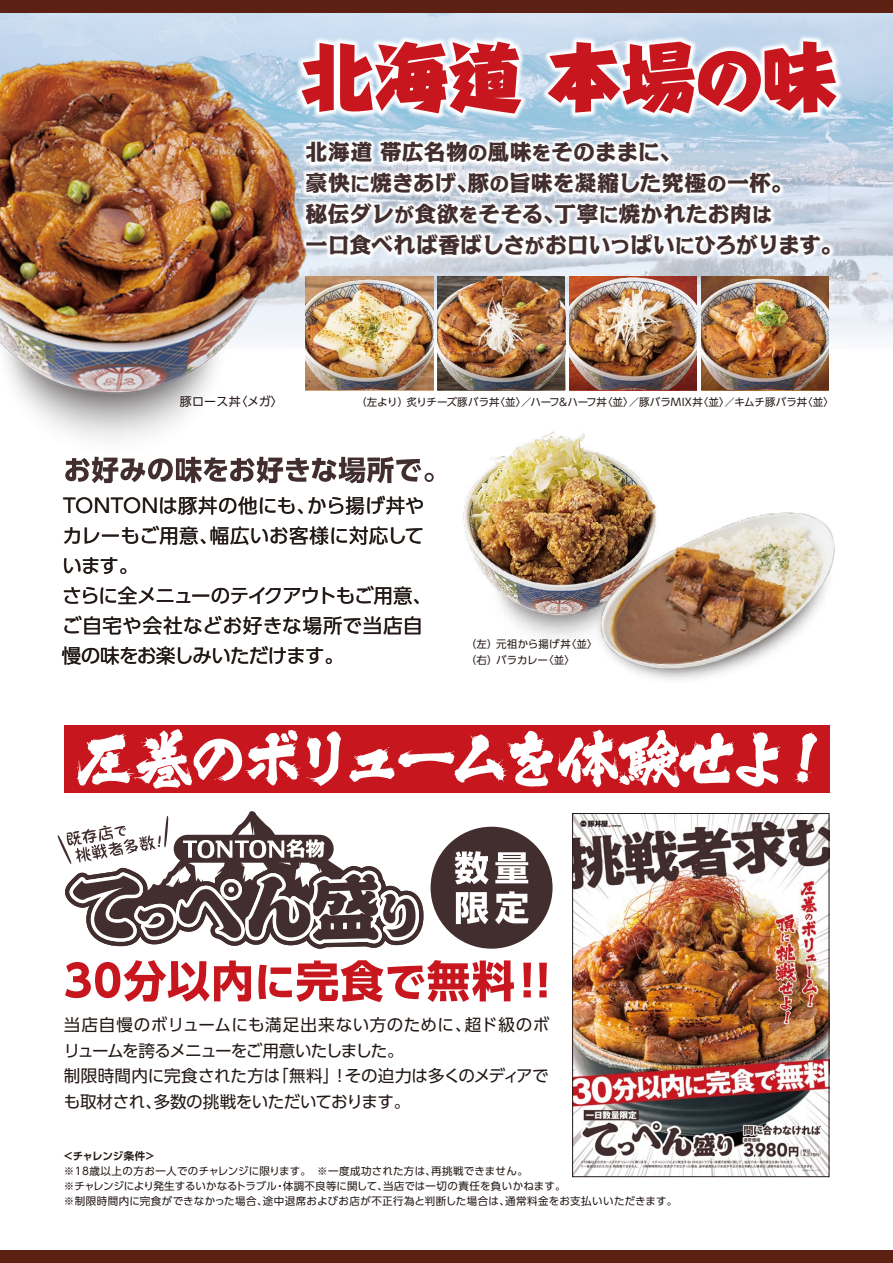
<style>
.page{position:relative;width:893px;height:1263px;background:#fff}
.page>*{position:absolute;margin:0;border:0;box-sizing:border-box;transform-origin:0 0}
.t1{font:800 74.25px "Harucraft Std";color:#c8161e}
.t2{font:800 21.45px/30.8px "Kakumin Pro";letter-spacing:.02em;color:#422e2e}
.t3{font:19.5px/30px "UD Shin Go Pro";letter-spacing:-.005em;color:#221815}
.t4{font:16.65px/25.5px "UD Shin Go Pro";letter-spacing:-.01em;color:#221815}
.t5{font:12px "UD Shin Go Pro";letter-spacing:.02em;color:#221815}
.t6{font:10.5px/15px "UD Shin Go Pro";letter-spacing:.015em;color:#221815}
.t7{font:700 10.5px "UD Shin Go Pro De";letter-spacing:-.01em;color:#221815}
.s1{font-size:66.75px}
.s2{font-size:19.35px}
</style>
<div class="page">
<img style="left:0;top:13px;width:570px;height:471px">
<div style="left:0;top:0;width:893px;height:13px;background:#5d2113"></div>
<div style="left:64px;top:725px;width:765px;height:68px;background:#c8161e"></div>
<div style="left:0;top:1250px;width:893px;height:13px;background:#5d2113"></div>
<img style="left:574px;top:815px;width:253px;height:360px">
<div style="left:572px;top:813px;width:257px;height:364px;border:1px solid #221815"></div>
<img style="left:702px;top:314px;width:127px;height:29px">
<img style="left:570px;top:314px;width:127px;height:29px">
<img style="left:438px;top:314px;width:127px;height:29px">
<img style="left:306px;top:314px;width:127px;height:29px">
<img style="left:278px;top:343px;width:551px;height:236px">
<img style="left:488px;top:425px;width:347px;height:316px">
<svg style="left:539px;top:852px;width:43px;height:157px"></svg>
<svg style="left:65px;top:456px;width:369px;height:27px"></svg>
<svg style="left:539px;top:963px;width:8px;height:34px"></svg>
<div style="left:431px;top:827px;width:122px;height:122px;background:#422e2e;border-radius:50%"></div>
<svg style="left:77px;top:729px;width:223px;height:59px"></svg>
<svg style="left:307px;top:731px;width:34px;height:55px"></svg>
<svg style="left:349px;top:730px;width:432px;height:57px"></svg>
<svg style="left:794px;top:732px;width:23px;height:52px"></svg>
<svg style="left:57px;top:811px;width:474px;height:191px"></svg>
<img style="left:246px;top:177px;width:643px;height:137px">
<img style="left:240px;top:13px;width:653px;height:164px">
<h1 class="t1" style="left:300px;top:21px;width:538px">北海道 本場<span class="s1">の</span>味</h1>
<h2 class="t2" style="left:306px;top:134px;width:538px">北海道 帯広名物<span class="s2">の</span>風味<span class="s2">を</span>そのままに、<br>豪快<span class="s2">に</span>焼きあげ、豚<span class="s2">の</span>旨味を凝縮した究極<span class="s2">の</span>一杯。<br>秘伝ダレ<span class="s2">が</span>食欲<span class="s2">を</span>そそる、丁寧<span class="s2">に</span>焼かれたお肉<span class="s2">は<br></span>一口食べれば香ばしさ<span class="s2">が</span>お口いっぱい<span class="s2">に</span>ひろがります。</h2>
<p class="t5" style="left:180px;top:392px;width:105px">豚ロース丼〈メガ〉</p>
<p class="t6" style="left:356px;top:394px;width:479px">（左より）炙りチーズ豚バラ丼〈並〉／ハーフ&amp;ハーフ丼〈並〉／豚バラMIX丼〈並〉／キムチ豚バラ丼〈並〉</p>
<h3 class="t3" style="left:62px;top:490px;width:372px">TONTONは豚丼の他にも、から揚げ丼やカレーもご用意、幅広いお客様に対応しています。<br>さらに全メニューのテイクアウトもご用意、ご自宅や会社などお好きな場所で当店自慢の味をお楽しみいただけます。</h3>
<p class="t6" style="left:466px;top:635px;width:133px;line-height:16.5px">（左）元祖から揚げ丼〈並〉（右）バラカレー〈並〉</p>
<h3 class="t4" style="left:64px;top:1012px;width:487px">当店自慢のボリュームにも満足出来ない方のために、超ド級のボリュームを誇るメニューをご用意いたしました。<br>制限時間内に完食された方は「無料」！その迫力は多くのメディアでも取材され、多数の挑戦をいただいております。</h3>
<p class="t7" style="left:63px;top:1148px;width:94px">＜チャレンジ条件＞</p>
<p class="t6" style="left:64px;top:1164px;width:615px">※18歳以上の方お一人でのチャレンジに限ります。　※一度成功された方は、再挑戦できません。<br>※チャレンジにより発生するいかなるトラブル・体調不良等に関して、当店では一切の責任を負いかねます。<br>※制限時間内に完食ができなかった場合、途中退席およびお店が不正行為と判断した場合は、通常料金をお支払いいただきます。</p>
</div>
